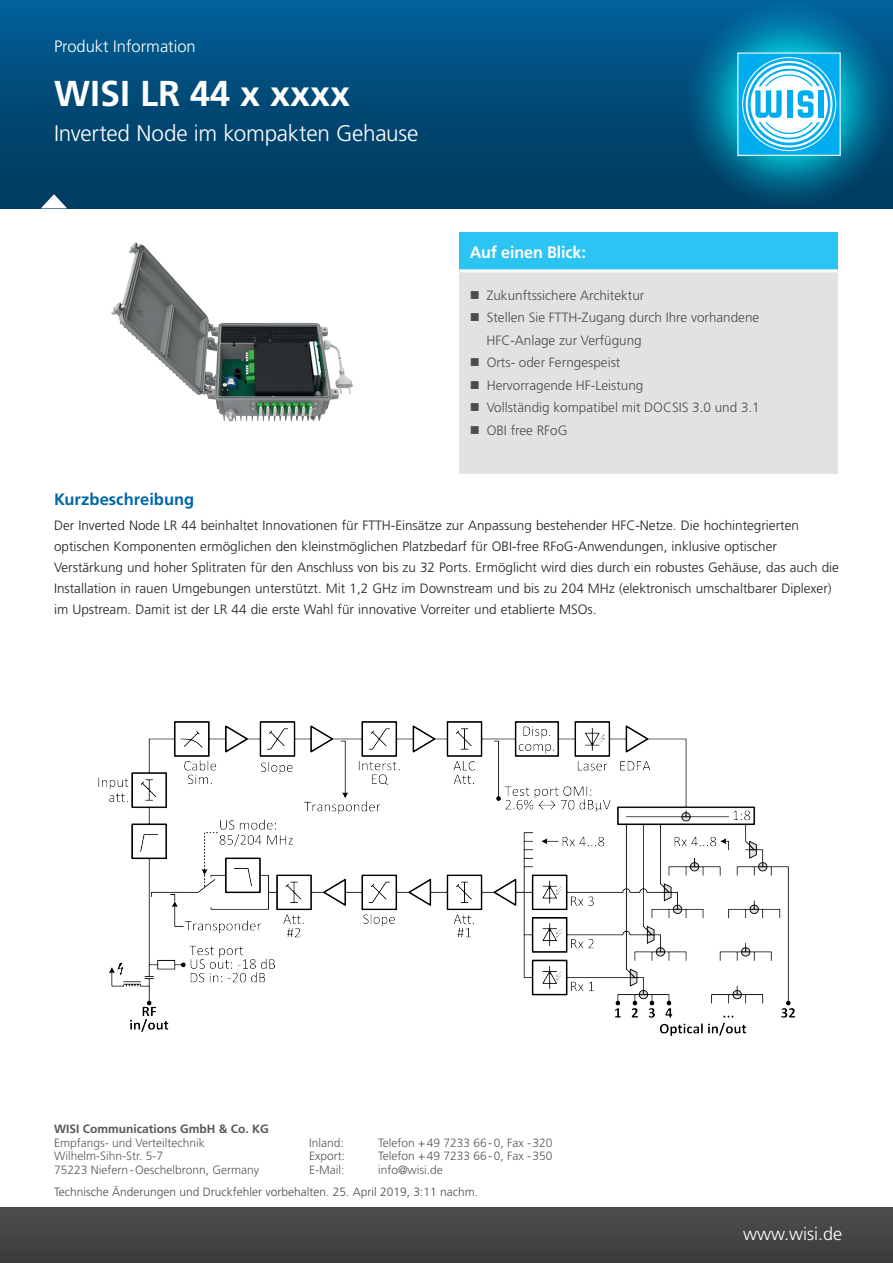
<style>
.page{position:relative;width:893px;height:1263px;background:#fff}
.page>*{position:absolute;margin:0;border:0;box-sizing:border-box;transform-origin:0 0}
.t1{font:700 36px "Frutiger LT Std";color:#fff}
.t2{font:300 22.5px "Frutiger LT Std";letter-spacing:-.01em;color:#fff}
.t3{font:300 18px "Frutiger LT Std";color:#fff}
.t4{font:300 16.5px "Frutiger LT Std";color:#fff}
.t5{font:700 16.5px "Frutiger LT Std";color:#0166a5}
.t6{font:700 16.5px "Frutiger LT Std";letter-spacing:-.01em;color:#fff}
.t7{font:300 13.5px/21px "Frutiger LT Std";color:#231f20}
.t8{font:300 13.5px/22.5px "Frutiger LT Std";color:#4b4c4d}
.t9{font:300 12px "Frutiger LT Std";color:#57585a}
.t10{font:300 12px "Frutiger LT Std";color:#4b4c4d}
.t11{font:700 12px "Frutiger LT Std";color:#57585a}
</style>
<div class="page">
<div style="left:0;top:0;width:893px;height:208px;background:linear-gradient(to bottom,#015e97,#00385b)"></div>
<div style="left:685px;top:2px;width:208px;height:205px;background:linear-gradient(to bottom,#01659c,#004163);border-radius:50%"></div>
<svg style="left:698px;top:13px;width:182px;height:182px;background:#006790"></svg>
<svg style="left:711px;top:29px;width:156px;height:150px;background:#0993b2"></svg>
<div style="left:738px;top:53px;width:102px;height:102px;background:#00aeef"></div>
<svg style="left:742px;top:57px;width:94px;height:94px"></svg>
<svg style="left:743px;top:58px;width:92px;height:92px"></svg>
<svg style="left:746px;top:61px;width:86px;height:87px"></svg>
<svg style="left:748px;top:63px;width:82px;height:82px"></svg>
<div style="left:751px;top:66px;width:77px;height:77px;background:#fff;border-radius:50%"></div>
<div style="left:819px;top:90px;width:5px;height:28px;background:#00aeef"></div>
<svg style="left:755px;top:68px;width:65px;height:73px"></svg>
<div style="left:0;top:1208px;width:893px;height:55px;background:#454647"></div>
<svg style="left:41px;top:194px;width:26px;height:14px"></svg>
<img style="left:111px;top:242px;width:242px;height:180px">
<div style="left:459px;top:233px;width:378px;height:38px;background:#2bc4f3"></div>
<div style="left:459px;top:271px;width:378px;height:203px;background:#e1e2e4"></div>
<hr style="left:459px;top:269px;width:378px;height:3px;background:#fff">
<img style="left:98px;top:721px;width:697px;height:315px">
<p class="t4" style="left:54px;top:37px;width:143px">Produkt Information</p>
<h1 class="t1" style="left:54px;top:73px;width:298px">WISI LR 44 x xxxx</h1>
<h2 class="t2" style="left:54px;top:120px;width:366px">Inverted Node im kompakten Gehause</h2>
<p class="t6" style="left:470px;top:242px;width:118px">Auf einen Blick:</p>
<p class="t8" style="left:486px;top:284px;width:275px">Zukunftssichere Architektur<br>Stellen Sie FTTH-Zugang durch Ihre vorhandene<br>HFC-Anlage zur Verfügung<br>Orts- oder Ferngespeist<br>Hervorragende HF-Leistung<br>Vollständig kompatibel mit DOCSIS 3.0 und 3.1<br>OBI free RFoG</p>
<p class="t5" style="left:54px;top:489px;width:142px">Kurzbeschreibung</p>
<p class="t7" style="left:54px;top:515px;width:786px">Der Inverted Node LR 44 beinhaltet Innovationen für FTTH-Einsätze zur Anpassung bestehender HFC-Netze. Die hochintegrierten optischen Komponenten ermöglichen den kleinstmöglichen Platzbedarf für OBI-free RFoG-Anwendungen, inklusive optischer Verstärkung und hoher Splitraten für den Anschluss von bis zu 32 Ports. Ermöglicht wird dies durch ein robustes Gehäuse, das auch die Installation in rauen Umgebungen unterstützt. Mit 1,2 GHz im Downstream und bis zu 204 MHz (elektronisch umschaltbarer Diplexer) im Upstream. Damit ist der LR 44 die erste Wahl für innovative Vorreiter und etablierte MSOs.</p>
<p class="t11" style="left:54px;top:1122px;width:216px">WISI Communications GmbH &amp; Co. KG</p>
<p class="t9" style="left:54px;top:1136px;width:152px">Empfangs- und Verteiltechnik</p>
<p class="t9" style="left:309px;top:1136px;width:36px">Inland:</p>
<p class="t9" style="left:378px;top:1136px;width:176px">Telefon +49 7233 66-0, Fax -320</p>
<p class="t9" style="left:54px;top:1149px;width:111px">Wilhelm-Sihn-Str. 5-7</p>
<p class="t9" style="left:309px;top:1149px;width:37px">Export:</p>
<p class="t9" style="left:378px;top:1149px;width:176px">Telefon +49 7233 66-0, Fax -350</p>
<p class="t9" style="left:54px;top:1163px;width:207px">75223 Niefern-Oeschelbronn, Germany</p>
<p class="t9" style="left:309px;top:1163px;width:37px">E-Mail:</p>
<p class="t9" style="left:378px;top:1163px;width:66px">info@wisi.de</p>
<p class="t10" style="left:54px;top:1185px;width:426px">Technische Änderungen und Druckfehler vorbehalten. 25. April 2019, 3:11 nachm.</p>
<h3 class="t3" style="left:743px;top:1224px;width:101px">www.wisi.de</h3>
</div>
